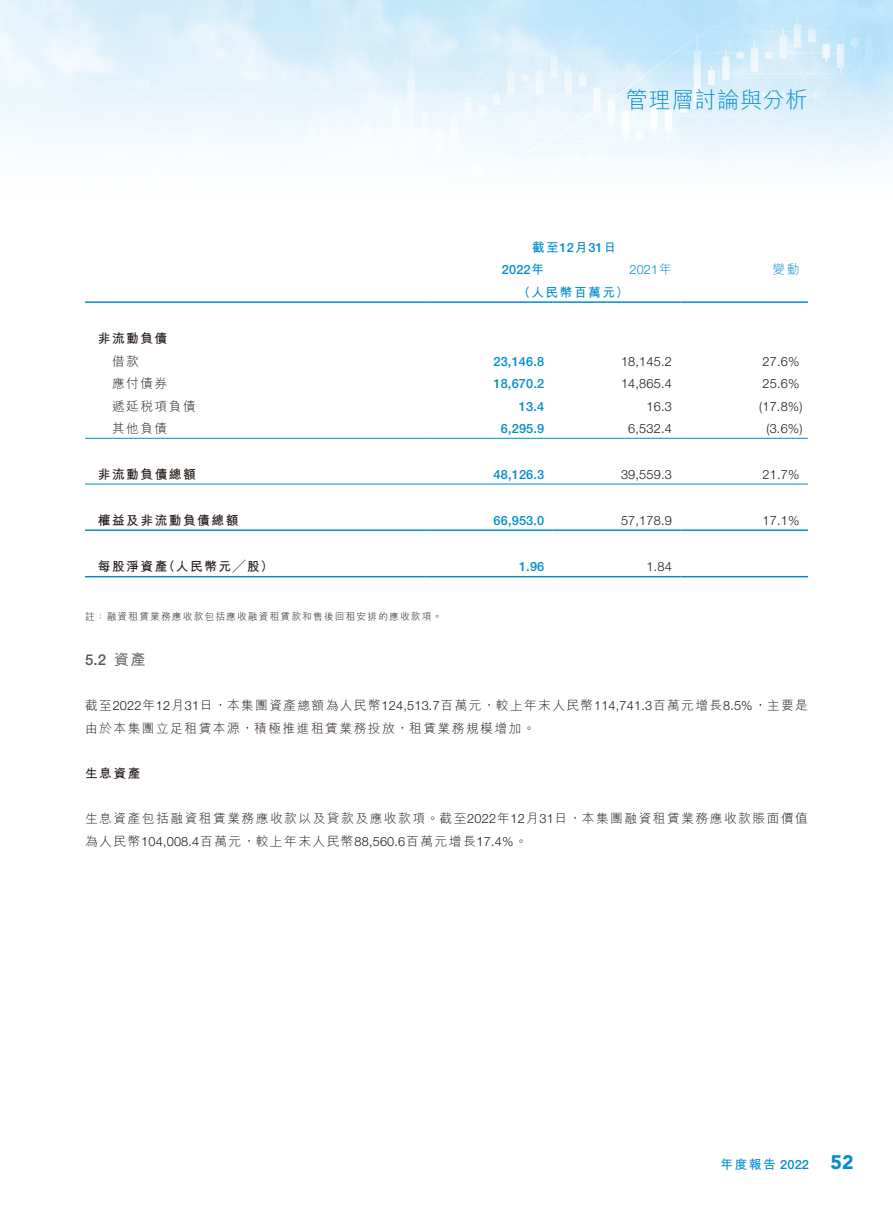
<style>
.page{position:relative;width:893px;height:1212px;background:#fff}
.page>*{position:absolute;margin:0;border:0;box-sizing:border-box;transform-origin:0 0}
.t1{font:300 22.5px "M Hei HK";letter-spacing:.015em;color:#008dcf}
.t2{font:900 19.5px "Avenir 95";color:#008dcf}
.t3{font:500 15px "Helvetica Neue 65";color:#595857}
.t4{font:500 15px "M Hei HK";color:#595857}
.t5{font:300 12.75px/22.5px "M Hei HK";letter-spacing:.115em;color:#231916}
.t6{font:300 12.75px "Helvetica Neue 45";letter-spacing:.015em;color:#231916}
.t7{font:500 12.75px "Helvetica Neue 65";letter-spacing:.015em;color:#008dcf}
.t8{font:700 12.75px "M Hei HK";letter-spacing:.115em;color:#231916}
.t9{font:700 12.75px "M Hei HK";letter-spacing:.115em;color:#008dcf}
.t10{font:300 12.75px "Helvetica Neue 45";color:#008dcf}
.t11{font:300 12.75px "M Hei HK";color:#008dcf}
.t12{font:300 9.75px "M Hei HK";letter-spacing:.115em;color:#231916}
.s1{font-family:"Helvetica Neue 65";font-weight:500}
.s2{font-family:"M Hei HK";font-weight:700}
.s3{font-family:"M Hei HK"}
.s4{font-family:"Helvetica Neue 45"}
</style>
<div class="page">
<img style="left:0;top:0;width:893px;height:168px">
<hr style="left:85px;top:301px;width:340px;height:2px;background:#008dcf">
<hr style="left:425px;top:301px;width:128px;height:2px;background:#008dcf">
<hr style="left:553px;top:301px;width:127px;height:2px;background:#008dcf">
<hr style="left:680px;top:301px;width:128px;height:2px;background:#008dcf">
<hr style="left:85px;top:529px;width:340px;height:2px;background:#008dcf">
<hr style="left:425px;top:529px;width:128px;height:2px;background:#008dcf">
<hr style="left:553px;top:529px;width:127px;height:2px;background:#008dcf">
<hr style="left:680px;top:529px;width:128px;height:2px;background:#008dcf">
<hr style="left:85px;top:576px;width:340px;height:1px;background:#008dcf">
<hr style="left:425px;top:576px;width:128px;height:1px;background:#008dcf">
<hr style="left:553px;top:576px;width:127px;height:1px;background:#008dcf">
<hr style="left:680px;top:576px;width:128px;height:1px;background:#008dcf">
<hr style="left:85px;top:438px;width:340px;height:1px;background:#008dcf">
<hr style="left:425px;top:438px;width:128px;height:1px;background:#008dcf">
<hr style="left:553px;top:438px;width:127px;height:1px;background:#008dcf">
<hr style="left:680px;top:438px;width:128px;height:1px;background:#008dcf">
<hr style="left:85px;top:484px;width:340px;height:1px;background:#008dcf">
<hr style="left:425px;top:484px;width:128px;height:1px;background:#008dcf">
<hr style="left:553px;top:484px;width:127px;height:1px;background:#008dcf">
<hr style="left:680px;top:484px;width:128px;height:1px;background:#008dcf">
<h1 class="t1" style="left:626px;top:84px;width:184px">管理層討論與分析</h1>
<p class="t9" style="left:532px;top:238px;width:86px">截至<span class="s1">12</span>月<span class="s1">31</span>日</p>
<p class="t7" style="left:502px;top:262px;width:44px">2022<span class="s2">年</span></p>
<p class="t9" style="left:518px;top:283px;width:112px">（人民幣百萬元(</p>
<p class="t10" style="left:629px;top:262px;width:44px">2021<span class="s3">年</span></p>
<p class="t11" style="left:772px;top:261px;width:28px">變動</p>
<p class="t8" style="left:98px;top:329px;width:71px">非流動負債</p>
<p class="t5" style="left:98px;top:349px;width:43px">　借款</p>
<p class="t7" style="left:493px;top:354px;width:52px">23,146.8</p>
<p class="t6" style="left:621px;top:353px;width:52px">18,145.2</p>
<p class="t6" style="left:763px;top:353px;width:38px">27.6%</p>
<p class="t5" style="left:98px;top:372px;width:71px">　應付債券</p>
<p class="t7" style="left:493px;top:376px;width:52px">18,670.2</p>
<p class="t6" style="left:621px;top:376px;width:52px">14,865.4</p>
<p class="t6" style="left:763px;top:376px;width:38px">25.6%</p>
<p class="t5" style="left:98px;top:394px;width:99px">　遞延稅項負債</p>
<p class="t7" style="left:519px;top:399px;width:27px">13.4</p>
<p class="t6" style="left:647px;top:398px;width:27px">16.3</p>
<p class="t6" style="left:759px;top:398px;width:45px">)17.8%(</p>
<p class="t5" style="left:98px;top:417px;width:71px">　其他負債</p>
<p class="t7" style="left:501px;top:421px;width:45px">6,295.9</p>
<p class="t6" style="left:628px;top:421px;width:45px">6,532.4</p>
<p class="t6" style="left:766px;top:421px;width:38px">)3.6%(</p>
<p class="t8" style="left:98px;top:465px;width:99px">非流動負債總額</p>
<p class="t7" style="left:493px;top:467px;width:52px">48,126.3</p>
<p class="t6" style="left:621px;top:467px;width:52px">39,559.3</p>
<p class="t6" style="left:763px;top:467px;width:38px">21.7%</p>
<p class="t8" style="left:98px;top:511px;width:142px">權益及非流動負債總額</p>
<p class="t7" style="left:493px;top:513px;width:52px">66,953.0</p>
<p class="t6" style="left:621px;top:512px;width:52px">57,178.9</p>
<p class="t6" style="left:763px;top:512px;width:38px">17.1%</p>
<p class="t8" style="left:162px;top:557px;width:112px">（人民幣元╱股(</p>
<p class="t8" style="left:98px;top:557px;width:71px">每股淨資產</p>
<p class="t12" style="left:85px;top:610px;width:359px">註：融資租賃業務應收款包括應收融資租賃款和售後回租安排的應收款項。</p>
<p class="t4" style="left:114px;top:649px;width:33px">資產</p>
<p class="t7" style="left:519px;top:559px;width:27px">1.96</p>
<p class="t6" style="left:647px;top:559px;width:27px">1.84</p>
<p class="t3" style="left:85px;top:650px;width:23px">5.2</p>
<p class="t5" style="left:85px;top:694px;width:724px">截至<span class="s4">2022</span>年<span class="s4">12</span>月<span class="s4">31</span>日，本集團資產總額為人民幣<span class="s4">124,513.7</span>百萬元，較上年末人民幣<span class="s4">114,741.3</span>百萬元增長<span class="s4">8.5%</span>，主要是由於本集團立足租賃本源，積極推進租賃業務投放，租賃業務規模增加。</p>
<p class="t8" style="left:85px;top:764px;width:57px">生息資產</p>
<p class="t5" style="left:85px;top:806px;width:724px">生息資產包括融資租賃業務應收款以及貸款及應收款項。截至<span class="s4">2022</span>年<span class="s4">12</span>月<span class="s4">31</span>日，本集團融資租賃業務應收款賬面價值</p>
<p class="t6" style="left:85px;top:833px;width:444px"><span class="s3">為人民幣</span>104,008.4<span class="s3">百萬元，較上年末人民幣</span>88,560.6<span class="s3">百萬元增長</span>17.4%<span class="s3">。</span></p>
<p class="t9" style="left:720px;top:1155px;width:90px">年度報告 <span class="s1">2022</span></p>
<h2 class="t2" style="left:830px;top:1150px;width:25px">52</h2>
</div>
